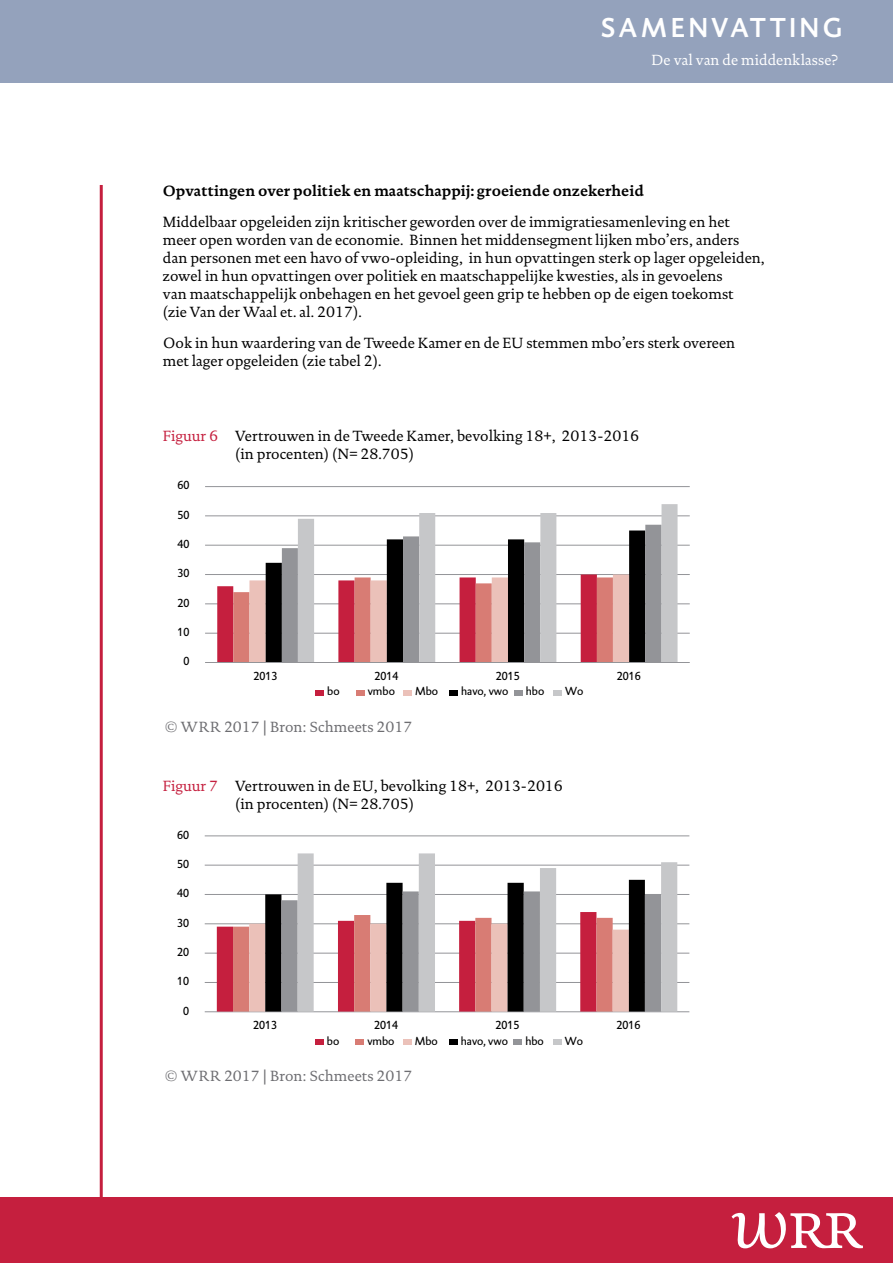
<style>
.page{position:relative;width:893px;height:1263px;background:#fff}
.page>*{position:absolute;margin:0;border:0;box-sizing:border-box;transform-origin:0 0}
.t1{font:500 28.05px "DTL Caspari TOT";letter-spacing:.12em;color:#fff}
.P_H{font:15px/18px "DTL Documenta TOT";color:#000}
.Caption_F{font:15px/18px "DTL Documenta TOT";color:#000}
.P_first{font:15px/18px "DTL Documenta TOT";color:#000}
.P_first-2{font:700 15px "DTL Documenta TOT";color:#000}
.Source_F{font:15px "DTL Documenta TOT";color:#6d6d71}
.t2{font:14.85px "DTL Documenta TOT";color:#fff}
.t3{font:12px "DTL Caspari TOT";color:#000}
.s1{color:#c51f3e}
.s2{font-style:inherit}
</style>
<div class="page">
<div style="left:0;top:0;width:893px;height:83px;background:#94a2bc"></div>
<div style="left:0;top:1197px;width:893px;height:66px;background:#c51f3e"></div>
<svg style="left:732px;top:1212px;width:131px;height:36px"></svg>
<hr style="left:100px;top:185px;width:3px;height:1015px;background:#c51f3e">
<hr style="left:205px;top:633px;width:485px;height:1px;background:#939498">
<hr style="left:205px;top:604px;width:485px;height:1px;background:#939498">
<hr style="left:205px;top:574px;width:485px;height:1px;background:#939498">
<hr style="left:205px;top:545px;width:485px;height:1px;background:#939498">
<hr style="left:205px;top:516px;width:485px;height:1px;background:#939498">
<hr style="left:205px;top:486px;width:485px;height:1px;background:#939498">
<svg style="left:217px;top:574px;width:49px;height:88px"></svg>
<svg style="left:266px;top:544px;width:16px;height:118px;fill:#000"></svg>
<svg style="left:282px;top:544px;width:16px;height:118px;fill:#939498"></svg>
<svg style="left:298px;top:504px;width:379px;height:158px"></svg>
<div style="left:315px;top:690px;width:9px;height:5px;background:#c51f3e"></div>
<div style="left:356px;top:690px;width:8px;height:5px;background:#d87c74"></div>
<div style="left:403px;top:690px;width:8px;height:5px;background:#ebc1b9"></div>
<div style="left:449px;top:690px;width:9px;height:5px;background:#000"></div>
<div style="left:514px;top:690px;width:8px;height:5px;background:#939498"></div>
<div style="left:553px;top:690px;width:9px;height:5px;background:#c6c7c9"></div>
<hr style="left:205px;top:662px;width:485px;height:1px;background:#939498">
<hr style="left:205px;top:982px;width:484px;height:1px;background:#939498">
<hr style="left:205px;top:953px;width:484px;height:1px;background:#939498">
<hr style="left:205px;top:923px;width:484px;height:1px;background:#939498">
<hr style="left:205px;top:894px;width:484px;height:1px;background:#939498">
<hr style="left:205px;top:865px;width:484px;height:1px;background:#939498">
<hr style="left:205px;top:836px;width:484px;height:1px;background:#939498">
<div style="left:315px;top:1039px;width:8px;height:6px;background:#c51f3e"></div>
<div style="left:356px;top:1039px;width:8px;height:6px;background:#d87c74"></div>
<div style="left:403px;top:1039px;width:8px;height:6px;background:#ebc1b9"></div>
<div style="left:449px;top:1039px;width:8px;height:6px;background:#000"></div>
<div style="left:514px;top:1039px;width:8px;height:6px;background:#939498"></div>
<div style="left:553px;top:1039px;width:8px;height:6px;background:#c6c7c9"></div>
<hr style="left:205px;top:1011px;width:484px;height:1px;background:#939498">
<svg style="left:217px;top:923px;width:48px;height:88px"></svg>
<svg style="left:265px;top:880px;width:33px;height:131px;fill:#000"></svg>
<svg style="left:281px;top:891px;width:17px;height:120px;fill:#939498"></svg>
<svg style="left:298px;top:853px;width:379px;height:158px"></svg>
<h1 class="t1" style="left:601px;top:9px;width:243px">SAMENVATTING</h1>
<p class="t2" style="left:651px;top:52px;width:188px">De val van de middenklasse?</p>
<p class="P_first-2" style="left:163px;top:182px;width:483px">Opvattingen over politiek en maatschappij: groeiende onzekerheid</p>
<p class="P_H" style="left:163px;top:213px;width:603px">Middelbaar opgeleiden zijn kritischer geworden over de immigratiesamenleving en het meer open worden van de economie. Binnen het middensegment lijken mbo’ers, anders dan personen met een havo of vwo-opleiding, in hun opvattingen sterk op lager opgeleiden, zowel in hun opvattingen over politiek en maatschappelijke kwesties, als in gevoelens<br>van maatschappelijk onbehagen en het gevoel geen grip te hebben op de eigen toekomst<br>(zie Van der Waal et. al. 2017).</p>
<p class="P_first" style="left:163px;top:334px;width:574px">Ook in hun waardering van de Tweede Kamer en de EU stemmen mbo’ers sterk overeen met lager opgeleiden (zie tabel 2).</p>
<p class="Caption_F" style="left:235px;top:427px;width:406px;text-indent:-72px"><span class="s1">Figuur 6</span> Vertrouwen in de Tweede Kamer, bevolking 18+, 2013-2016 (in procenten) (N= 28.705)</p>
<p class="t3" style="left:178px;top:478px;width:13px">60</p>
<p class="t3" style="left:178px;top:507px;width:13px">50</p>
<p class="t3" style="left:178px;top:536px;width:13px">40</p>
<p class="t3" style="left:178px;top:566px;width:13px">30</p>
<p class="t3" style="left:178px;top:595px;width:13px">20</p>
<p class="t3" style="left:178px;top:624px;width:13px">10</p>
<p class="t3" style="left:184px;top:654px;width:7px">0</p>
<p class="t3" style="left:253px;top:668px;width:25px">2013</p>
<p class="t3" style="left:375px;top:668px;width:25px">2014</p>
<p class="t3" style="left:496px;top:668px;width:25px">2015</p>
<p class="t3" style="left:617px;top:668px;width:25px">2016</p>
<p class="t3" style="left:327px;top:684px;width:14px">bo</p>
<p class="t3" style="left:368px;top:684px;width:29px">vmbo</p>
<p class="t3" style="left:415px;top:684px;width:25px">Mbo</p>
<p class="t3" style="left:461px;top:684px;width:49px">havo, vwo</p>
<p class="t3" style="left:526px;top:684px;width:20px">hbo</p>
<p class="t3" style="left:565px;top:684px;width:20px">Wo</p>
<p class="Source_F" style="left:164px;top:718px;width:250px">© <span class="s2">WRR</span> 2017 | Bron: Schmeets 2017</p>
<p class="Caption_F" style="left:235px;top:776px;width:329px;text-indent:-72px"><span class="s1">Figuur 7</span> Vertrouwen in de EU, bevolking 18+, 2013-2016 (in procenten) (N= 28.705)</p>
<p class="t3" style="left:177px;top:827px;width:13px">60</p>
<p class="t3" style="left:177px;top:856px;width:13px">50</p>
<p class="t3" style="left:177px;top:886px;width:13px">40</p>
<p class="t3" style="left:177px;top:915px;width:13px">30</p>
<p class="t3" style="left:177px;top:944px;width:13px">20</p>
<p class="t3" style="left:177px;top:974px;width:13px">10</p>
<p class="t3" style="left:183px;top:1003px;width:7px">0</p>
<p class="t3" style="left:253px;top:1018px;width:25px">2013</p>
<p class="t3" style="left:374px;top:1018px;width:26px">2014</p>
<p class="t3" style="left:495px;top:1018px;width:25px">2015</p>
<p class="t3" style="left:617px;top:1018px;width:25px">2016</p>
<p class="t3" style="left:327px;top:1033px;width:14px">bo</p>
<p class="t3" style="left:367px;top:1033px;width:29px">vmbo</p>
<p class="t3" style="left:415px;top:1033px;width:25px">Mbo</p>
<p class="t3" style="left:461px;top:1033px;width:49px">havo, vwo</p>
<p class="t3" style="left:525px;top:1033px;width:20px">hbo</p>
<p class="t3" style="left:565px;top:1033px;width:20px">Wo</p>
<p class="Source_F" style="left:164px;top:1067px;width:250px">© <span class="s2">WRR</span> 2017 | Bron: Schmeets 2017</p>
</div>
